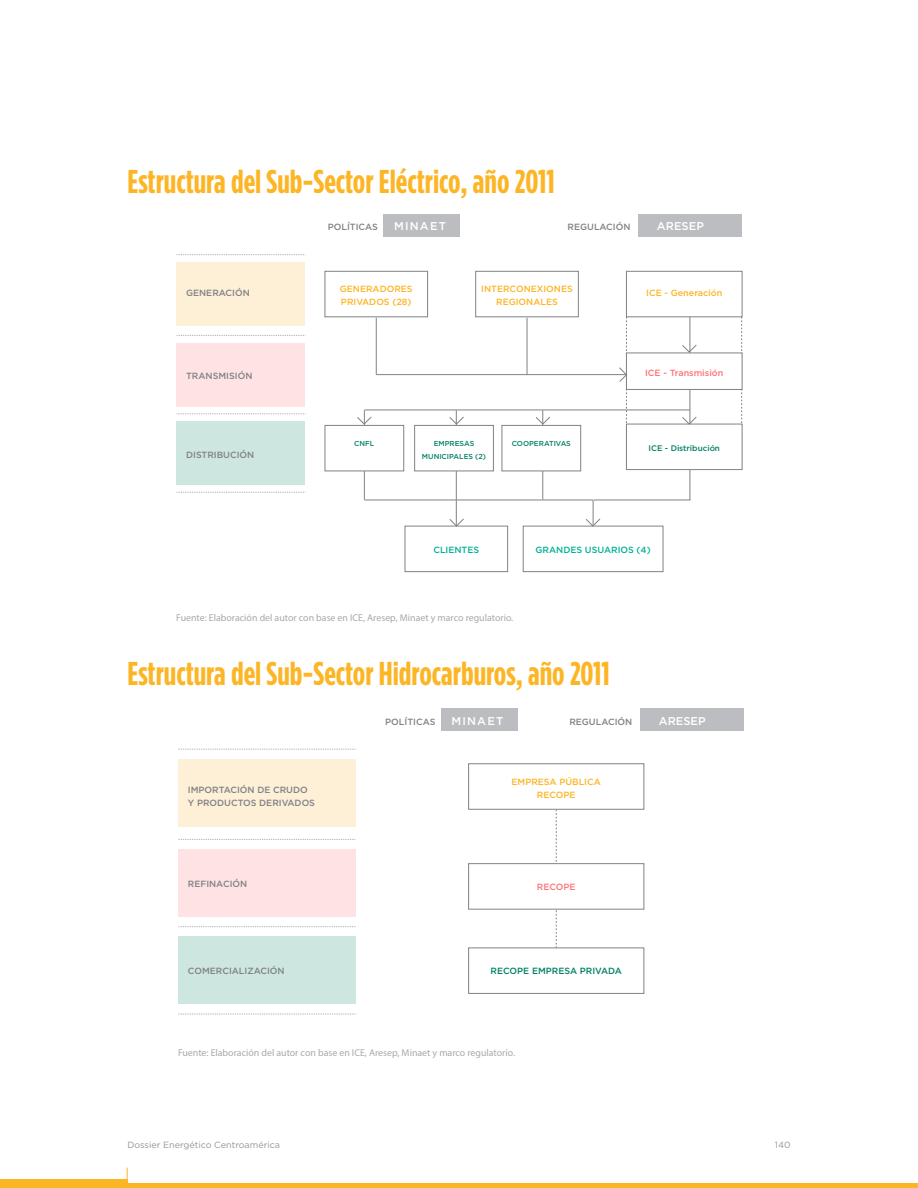
<style>
.page{position:relative;width:918px;height:1188px;background:#fff}
.page>*{position:absolute;margin:0;border:0;box-sizing:border-box;transform-origin:0 0}
.TITULOS{font:700 condensed 33px "Gotham HTF";color:#fcb525}
.t1{font:500 11.25px "Gotham HTF";letter-spacing:.05em;color:#fff}
.t2{font:9.9px "Myriad Pro";color:#a8a9ad}
.t3{font:500 9px/12.8px "Gotham HTF";color:#808285}
.t4{font:500 9px/12.8px "Gotham HTF";color:#fcb525;text-align:center}
.t5{font:9px "Gotham HTF";color:#939598}
.t6{font:500 9px "Gotham HTF";color:#00b294}
.t7{font:500 9px "Gotham HTF";color:#ff7276}
.t8{font:500 9px "Gotham HTF";color:#008164}
.t9{font:500 8.1px "Gotham HTF";color:#008164}
.t10{font:500 7.2px "Gotham HTF";color:#008164}
</style>
<div class="page">
<div style="left:0;top:1180px;width:127px;height:8px;background:#fcb525"></div>
<hr style="left:0;top:1184px;width:918px;height:4px;background:#fcb525">
<svg style="left:127px;top:1168px;width:1px;height:16px"></svg>
<svg style="left:556px;top:810px;width:1px;height:138px"></svg>
<div style="left:441px;top:709px;width:77px;height:22px;background:#bcbdc0"></div>
<div style="left:640px;top:709px;width:103px;height:22px;background:#bcbdc0"></div>
<div style="left:179px;top:849px;width:177px;height:68px;background:#ffe3e4"></div>
<div style="left:179px;top:937px;width:177px;height:67px;background:#cde6e0"></div>
<svg style="left:178px;top:839px;width:178px;height:1px"></svg>
<svg style="left:178px;top:926px;width:178px;height:1px"></svg>
<svg style="left:178px;top:1014px;width:178px;height:1px"></svg>
<div style="left:179px;top:759px;width:177px;height:68px;background:#feefd7"></div>
<svg style="left:178px;top:749px;width:178px;height:1px"></svg>
<div style="left:468px;top:764px;width:176px;height:46px;border:1px solid #808285"></div>
<div style="left:469px;top:864px;width:175px;height:45px;background:#fff"></div>
<div style="left:468px;top:863px;width:176px;height:46px;border:1px solid #808285"></div>
<div style="left:468px;top:948px;width:176px;height:46px;border:1px solid #808285"></div>
<svg style="left:364px;top:316px;width:326px;height:184px"></svg>
<svg style="left:741px;top:317px;width:1px;height:107px"></svg>
<hr style="left:376px;top:318px;width:1px;height:57px;background:#808285">
<hr style="left:364px;top:410px;width:1px;height:90px;background:#808285">
<hr style="left:456px;top:410px;width:1px;height:116px;background:#808285">
<hr style="left:543px;top:410px;width:1px;height:90px;background:#808285">
<hr style="left:527px;top:318px;width:1px;height:57px;background:#808285">
<div style="left:325px;top:271px;width:103px;height:46px;border:1px solid #808285"></div>
<div style="left:383px;top:214px;width:77px;height:23px;background:#bcbdc0"></div>
<div style="left:638px;top:214px;width:104px;height:23px;background:#bcbdc0"></div>
<div style="left:177px;top:343px;width:128px;height:63px;background:#ffe3e4"></div>
<div style="left:177px;top:422px;width:128px;height:63px;background:#cde6e0"></div>
<svg style="left:176px;top:335px;width:130px;height:1px"></svg>
<svg style="left:176px;top:414px;width:130px;height:1px"></svg>
<svg style="left:176px;top:492px;width:130px;height:1px"></svg>
<div style="left:177px;top:262px;width:128px;height:63px;background:#feefd7"></div>
<svg style="left:176px;top:254px;width:130px;height:1px"></svg>
<div style="left:475px;top:271px;width:104px;height:46px;border:1px solid #808285"></div>
<div style="left:626px;top:271px;width:116px;height:46px;border:1px solid #808285"></div>
<div style="left:626px;top:353px;width:116px;height:36px;background:#fff"></div>
<div style="left:626px;top:353px;width:116px;height:37px;border:1px solid #808285"></div>
<div style="left:626px;top:424px;width:116px;height:46px;background:#fff"></div>
<div style="left:626px;top:424px;width:116px;height:46px;border:1px solid #808285"></div>
<div style="left:502px;top:425px;width:79px;height:46px;background:#fff"></div>
<div style="left:502px;top:425px;width:79px;height:46px;border:1px solid #808285"></div>
<div style="left:415px;top:425px;width:78px;height:46px;background:#fff"></div>
<div style="left:414px;top:425px;width:80px;height:46px;border:1px solid #808285"></div>
<div style="left:325px;top:425px;width:79px;height:46px;background:#fff"></div>
<div style="left:325px;top:425px;width:79px;height:46px;border:1px solid #808285"></div>
<div style="left:405px;top:526px;width:103px;height:46px;border:1px solid #808285"></div>
<div style="left:523px;top:526px;width:140px;height:46px;border:1px solid #808285"></div>
<hr style="left:376px;top:374px;width:250px;height:1px;background:#808285">
<hr style="left:364px;top:410px;width:326px;height:1px;background:#808285">
<svg style="left:357px;top:416px;width:15px;height:9px"></svg>
<svg style="left:449px;top:518px;width:15px;height:9px"></svg>
<svg style="left:586px;top:500px;width:15px;height:27px"></svg>
<svg style="left:449px;top:416px;width:15px;height:9px"></svg>
<svg style="left:535px;top:416px;width:16px;height:9px"></svg>
<svg style="left:682px;top:416px;width:15px;height:9px"></svg>
<svg style="left:682px;top:344px;width:15px;height:9px"></svg>
<svg style="left:619px;top:317px;width:8px;height:153px"></svg>
<p class="TITULOS" style="left:128px;top:163px;width:429px">Estructura del Sub-Sector Eléctrico, año 2011</p>
<p class="t3" style="left:328px;top:220px;width:52px">POLÍTICAS</p>
<p class="t1" style="left:394px;top:220px;width:53px">MINAET</p>
<p class="t3" style="left:568px;top:220px;width:64px">REGULACIÓN</p>
<p class="t1" style="left:657px;top:220px;width:48px">ARESEP</p>
<p class="t3" style="left:186px;top:286px;width:65px">GENERACIÓN</p>
<p class="t4" style="left:340px;top:283px;width:74px;text-align:left">GENERADORES<br>PRIVADOS (28)</p>
<p class="t4" style="left:481px;top:283px;width:93px">INTERCONEXIONES<br>REGIONALES</p>
<p class="t4" style="left:646px;top:286px;width:78px">ICE - Generación</p>
<p class="t3" style="left:186px;top:370px;width:68px">TRANSMISIÓN</p>
<p class="t7" style="left:645px;top:367px;width:80px">ICE - Transmisión</p>
<p class="t3" style="left:186px;top:448px;width:70px">DISTRIBUCIÓN</p>
<p class="t10" style="left:354px;top:440px;width:22px">CNFL</p>
<p class="t10" style="left:434px;top:440px;width:42px">EMPRESAS</p>
<p class="t10" style="left:512px;top:440px;width:61px">COOPERATIVAS</p>
<p class="t10" style="left:422px;top:453px;width:66px">MUNICIPALES (2)</p>
<p class="t9" style="left:649px;top:443px;width:73px">ICE - Distribución</p>
<p class="t6" style="left:433px;top:545px;width:47px">CLIENTES</p>
<p class="t6" style="left:536px;top:545px;width:117px">GRANDES USUARIOS (4)</p>
<p class="t2" style="left:176px;top:612px;width:339px">Fuente: Elaboración del autor con base en ICE, Aresep, Minaet y marco regulatorio.</p>
<p class="TITULOS" style="left:128px;top:655px;width:484px">Estructura del Sub-Sector Hidrocarburos, año 2011</p>
<p class="t3" style="left:385px;top:715px;width:52px">POLÍTICAS</p>
<p class="t1" style="left:452px;top:714px;width:53px">MINAET</p>
<p class="t3" style="left:569px;top:715px;width:64px">REGULACIÓN</p>
<p class="t3" style="left:188px;top:783px;width:129px">IMPORTACIÓN DE CRUDO<br>Y PRODUCTOS DERIVADOS</p>
<p class="t4" style="left:512px;top:775px;width:91px">EMPRESA PÚBLICA<br>RECOPE</p>
<p class="t1" style="left:659px;top:714px;width:48px">ARESEP</p>
<p class="t3" style="left:188px;top:877px;width:61px">REFINACIÓN</p>
<p class="t7" style="left:537px;top:882px;width:40px">RECOPE</p>
<p class="t3" style="left:188px;top:965px;width:98px">COMERCIALIZACIÓN</p>
<p class="t8" style="left:491px;top:966px;width:133px">RECOPE EMPRESA PRIVADA</p>
<p class="t2" style="left:178px;top:1047px;width:339px">Fuente: Elaboración del autor con base en ICE, Aresep, Minaet y marco regulatorio.</p>
<p class="t5" style="left:127px;top:1140px;width:154px">Dossier Energético Centroamérica</p>
<p class="t5" style="left:775px;top:1140px;width:17px">140</p>
</div>
